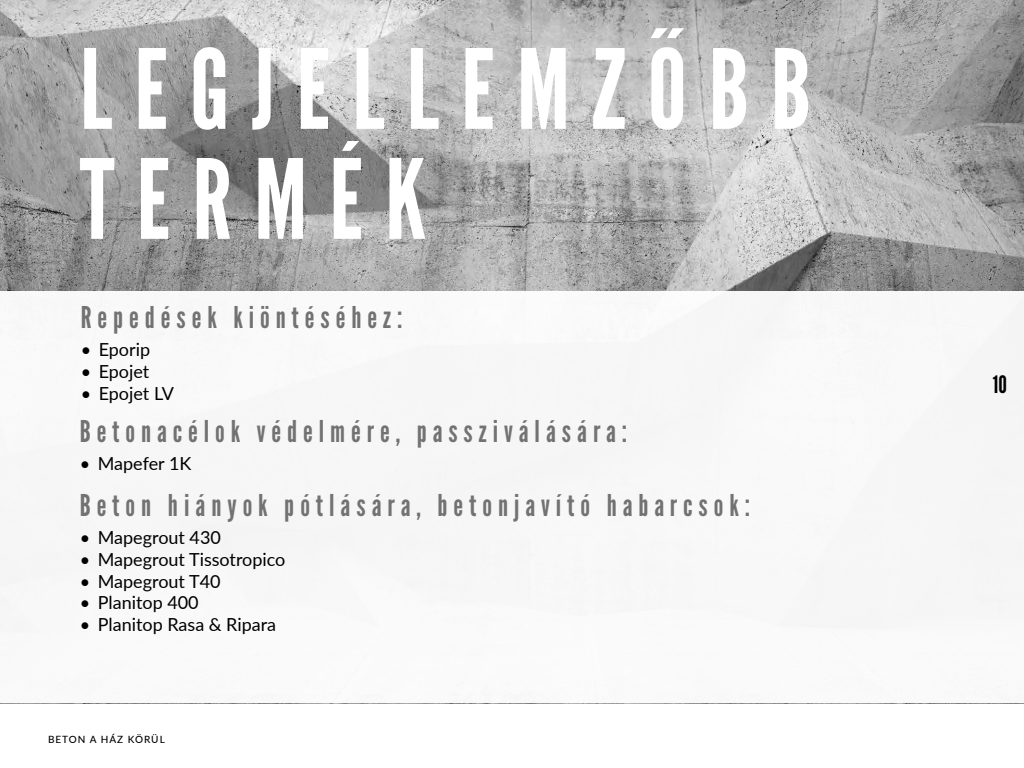
<style>
.page{position:relative;width:1024px;height:768px;background:#fff}
.page>*{position:absolute;margin:0;border:0;box-sizing:border-box;transform-origin:0 0}
.t1{font:110px/110px "League Gothic";letter-spacing:.2em;color:#fff}
.t2{font:30px "League Gothic";letter-spacing:.2em;color:#727272}
.t3{font:24px "League Gothic";color:#000}
.t4{font:18px "Lato";color:#000}
.t5{font:500 10px "Lato";letter-spacing:.1em;color:#000}
</style>
<div class="page">
<img style="left:0;top:0;width:1024px;height:291px">
<div style="left:0;top:291px;width:1024px;height:412px;background:#f8f8f8"></div>
<h1 class="t1" style="left:80px;top:35px;width:732px">LEGJELLEMZŐBB<br>TERMÉK</h1>
<h2 class="t2" style="left:81px;top:299px;width:323px">Repedések kiöntéséhez:</h2>
<p class="t4" style="left:81px;top:337px;width:71px">• Eporip</p>
<p class="t4" style="left:81px;top:359px;width:70px">• Epojet</p>
<p class="t4" style="left:81px;top:380px;width:95px">• Epojet LV</p>
<h2 class="t2" style="left:80px;top:413px;width:549px">Betonacélok védelmére, passziválására:</h2>
<p class="t4" style="left:80px;top:451px;width:113px">• Mapefer 1K</p>
<h2 class="t2" style="left:80px;top:487px;width:672px">Beton hiányok pótlására, betonjavító habarcsok:</h2>
<p class="t4" style="left:80px;top:525px;width:143px">• Mapegrout 430</p>
<p class="t4" style="left:80px;top:547px;width:207px">• Mapegrout Tissotropico</p>
<p class="t4" style="left:80px;top:568px;width:142px">• Mapegrout T40</p>
<p class="t4" style="left:80px;top:590px;width:120px">• Planitop 400</p>
<p class="t4" style="left:80px;top:611px;width:198px">• Planitop Rasa &amp; Ripara</p>
<p class="t5" style="left:48px;top:733px;width:118px">BETON A HÁZ KÖRÜL</p>
<h3 class="t3" style="left:993px;top:370px;width:16px">10</h3>
</div>
